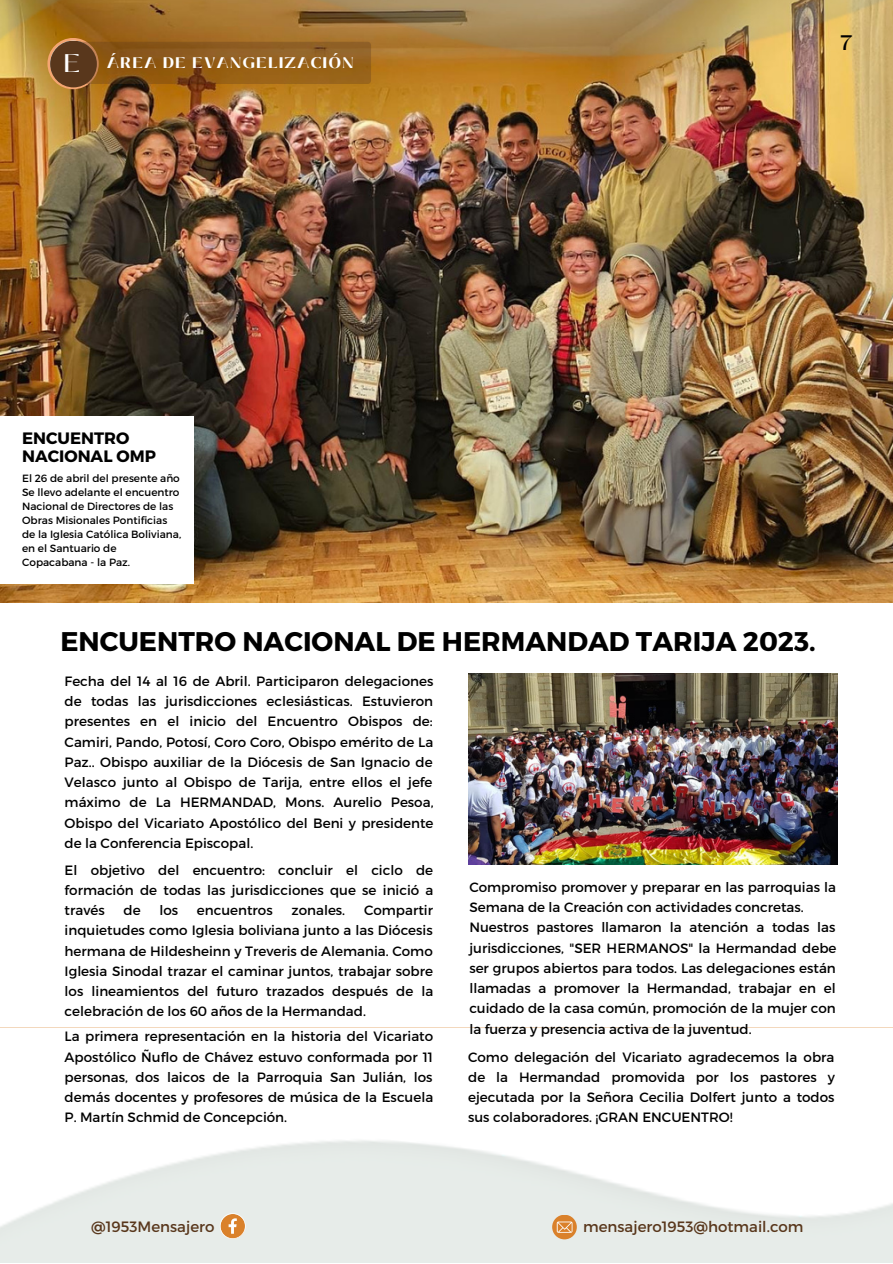
<style>
.page{position:relative;width:893px;height:1264px;background:#fff}
.page>*{position:absolute;margin:0;border:0;box-sizing:border-box;transform-origin:0 0}
.t1{font:700 27px "Montserrat";color:#000}
.t2{font:500 21px "Black Mango";color:#000}
.t3{font:700 16.5px/18px "Montserrat";color:#000}
.t4{font:800 15.3px "Black Mango";letter-spacing:.11em;color:#fff}
.t5{font:15px "Montserrat";color:#59371c}
.t6{font:13.5px/20.2px "Montserrat";color:#000;text-align:justify}
.t7{font:10.5px/14px "Montserrat";color:#000}
.s1{font-weight:500;font-size:25.5px}
</style>
<div class="page">
<img style="left:0;top:270px;width:892px;height:332px">
<img style="left:0;top:0;width:892px;height:270px">
<svg style="left:47px;top:38px;width:52px;height:51px"></svg>
<svg style="left:76px;top:42px;width:295px;height:42px;background:#8f5b19"></svg>
<div style="left:50px;top:41px;width:47px;height:46px;background:#59371c;border-radius:50%"></div>
<img style="left:0;top:1027px;width:892px;height:235px">
<div style="left:0;top:416px;width:194px;height:167px;background:#fff"></div>
<svg style="left:220px;top:1213px;width:26px;height:25px"></svg>
<svg style="left:552px;top:1214px;width:24px;height:25px"></svg>
<svg style="left:556px;top:1221px;width:16px;height:11px"></svg>
<img style="left:468px;top:673px;width:369px;height:192px">
<p class="t4" style="left:64px;top:51px;width:291px"><span class="s1">E</span> ÁREA DE EVANGELIZACIÓN</p>
<p class="t3" style="left:22px;top:428px;width:135px">ENCUENTRO<br>NACIONAL OMP</p>
<p class="t7" style="left:22px;top:471px;width:161px">El 26 de abril del presente año<br>Se llevo adelante el encuentro<br>Nacional de Directores de las<br>Obras Misionales Pontificias de la Iglesia Católica Boliviana, en el Santuario de<br>Copacabana - la Paz.</p>
<h2 class="t2" style="left:840px;top:26px;width:13px">7</h2>
<h1 class="t1" style="left:60px;top:624px;width:756px">ENCUENTRO NACIONAL DE HERMANDAD TARIJA 2023.</h1>
<p class="t6" style="left:65px;top:670px;width:370px">Fecha del 14 al 16 de Abril. Participaron delegaciones de todas las jurisdicciones eclesiásticas. Estuvieron presentes en el inicio del Encuentro Obispos de:<br>Camiri, Pando, Potosí, Coro Coro, Obispo emérito de La Paz.. Obispo auxiliar de la Diócesis de San Ignacio de Velasco junto al Obispo de Tarija, entre ellos el jefe máximo de La HERMANDAD, Mons. Aurelio Pesoa, Obispo del Vicariato Apostólico del Beni y presidente de la Conferencia Episcopal.</p>
<p class="t6" style="left:65px;top:859px;width:370px">El objetivo del encuentro: concluir el ciclo de formación de todas las jurisdicciones que se inició a través</p>
<p class="t6" style="left:469px;top:876px;width:368px;text-align:left">Compromiso promover y preparar en las parroquias la Semana de la Creación con actividades concretas.<br>Nuestros pastores llamaron la atención a todas las jurisdicciones, "SER HERMANOS" la Hermandad debe ser grupos abiertos para todos. Las delegaciones están llamadas a promover la Hermandad, trabajar en el cuidado de la casa común, promoción de la mujer con la fuerza y presencia activa de la juventud.</p>
<p class="t6" style="left:65px;top:899px;width:370px;text-indent:299px">Compartir inquietudes como Iglesia boliviana junto a las Diócesis hermana de Hildesheinn y Treveris de Alemania. Como Iglesia Sinodal trazar el caminar juntos, trabajar sobre los lineamientos del futuro trazados después de la celebración de los 60 años de la Hermandad.</p>
<p class="t6" style="left:123px;top:899px;width:19px">de</p>
<p class="t6" style="left:159px;top:899px;width:20px">los</p>
<p class="t6" style="left:197px;top:899px;width:77px">encuentros</p>
<p class="t6" style="left:291px;top:899px;width:55px">zonales.</p>
<p class="t6" style="left:65px;top:1025px;width:370px">La primera representación en la historia del Vicariato Apostólico Ñuflo de Chávez estuvo conformada por 11 personas, dos laicos de la Parroquia San Julián, los demás docentes y profesores de música de la Escuela P. Martín Schmid de Concepción.</p>
<p class="t6" style="left:468px;top:1045px;width:368px">Como delegación del Vicariato agradecemos la obra de la Hermandad promovida por los pastores y ejecutada por la Señora Cecilia Dolfert junto a todos sus colaboradores. ¡GRAN ENCUENTRO!</p>
<p class="t5" style="left:91px;top:1216px;width:125px">@1953Mensajero</p>
<p class="t5" style="left:583px;top:1216px;width:222px">mensajero1953@hotmail.com</p>
</div>
